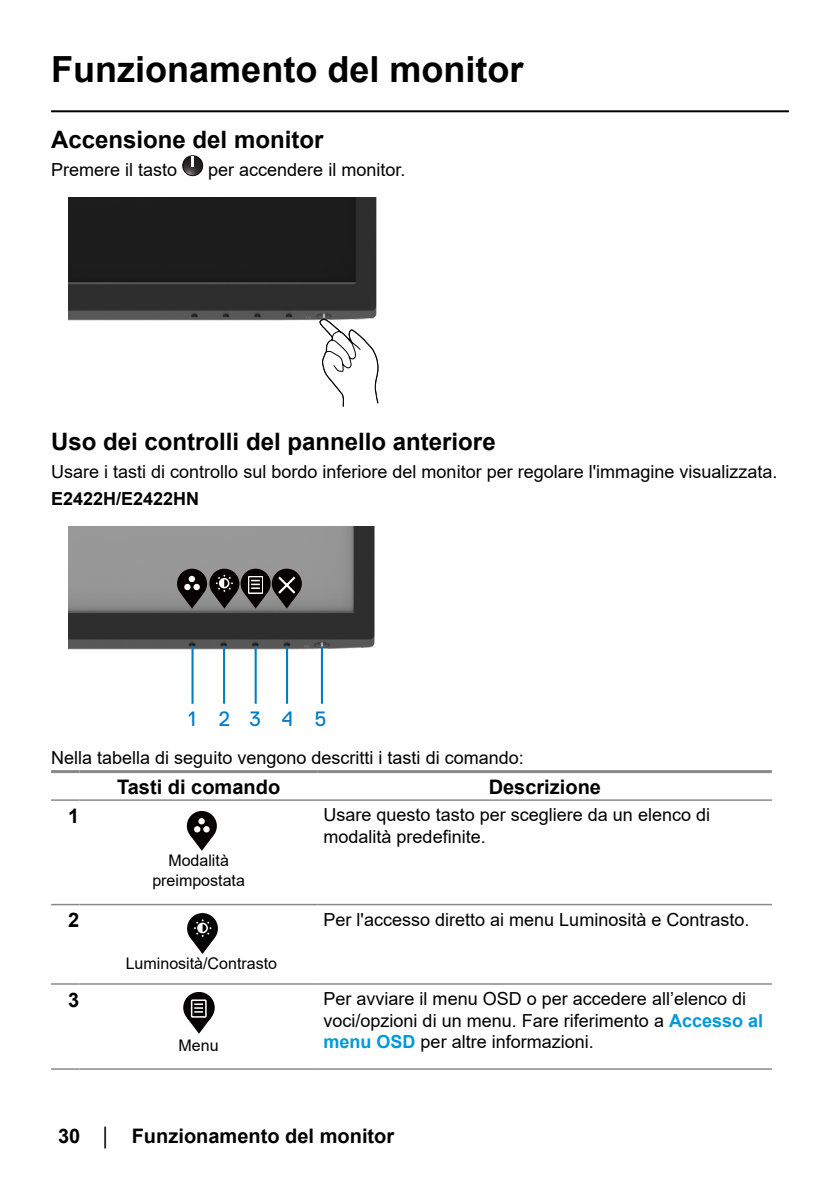
<style>
.page{position:relative;width:840px;height:1191px;background:#fff}
.page>*{position:absolute;margin:0;border:0;box-sizing:border-box;transform-origin:0 0}
.Head1{font:700 36px "Arial";color:#000}
.Head2{font:700 24px "Arial";color:#000}
.t1{font:20.6px "Dell Replica";letter-spacing:1.025em;color:#007cc8}
.Callout_Head_10_12{font:700 20px "Arial";color:#000}
.Paragraph_9_10_8{font:18px/21.6px "Arial";color:#000}
.Paragraph_9_14{font:18px "Arial";color:#000}
.Callout_Head_9_10_8{font:700 18px "Arial";color:#000}
.Paragraph_9_10_8-2{font:16px/20px "Arial";color:#000;text-align:center}
.s1{font-weight:700;color:#0099d9}
.s2{font-size:18px}
</style>
<div class="page">
<hr style="left:51px;top:110px;width:737px;height:2px;background:#000">
<div style="left:182px;top:155px;width:21px;height:21px;border:1px solid #050000;border-radius:50%"></div>
<svg style="left:183px;top:156px;width:19px;height:19px"></svg>
<img style="left:68px;top:198px;width:309px;height:123px">
<svg style="left:316px;top:317px;width:63px;height:90px"></svg>
<img style="left:68px;top:527px;width:307px;height:129px">
<hr style="left:191px;top:646px;width:2px;height:58px;background:#007cc8">
<hr style="left:223px;top:646px;width:2px;height:58px;background:#007cc8">
<hr style="left:254px;top:646px;width:2px;height:58px;background:#007cc8">
<hr style="left:286px;top:646px;width:2px;height:58px;background:#007cc8">
<hr style="left:321px;top:646px;width:2px;height:58px;background:#007cc8">
<svg style="left:177px;top:568px;width:125px;height:40px;background:#4b4849"></svg>
<hr style="left:51px;top:799px;width:28px;height:2px;background:#898989">
<hr style="left:79px;top:799px;width:238px;height:2px;background:#898989">
<hr style="left:317px;top:799px;width:454px;height:2px;background:#898989">
<svg style="left:51px;top:904px;width:28px;height:1px"></svg>
<hr style="left:79px;top:904px;width:238px;height:1px;background:#898989">
<hr style="left:317px;top:904px;width:454px;height:1px;background:#898989">
<svg style="left:51px;top:983px;width:28px;height:1px"></svg>
<hr style="left:79px;top:983px;width:238px;height:1px;background:#898989">
<hr style="left:317px;top:983px;width:454px;height:1px;background:#898989">
<hr style="left:51px;top:770px;width:28px;height:3px;background:#898989">
<hr style="left:79px;top:770px;width:238px;height:3px;background:#898989">
<hr style="left:317px;top:770px;width:454px;height:3px;background:#898989">
<svg style="left:51px;top:1068px;width:28px;height:1px"></svg>
<hr style="left:79px;top:1068px;width:238px;height:1px;background:#898989">
<hr style="left:317px;top:1068px;width:454px;height:1px;background:#898989">
<div style="left:187px;top:811px;width:30px;height:30px;background:#060001;border-radius:50%"></div>
<div style="left:198px;top:818px;width:7px;height:6px;background:#fff;border-radius:50%"></div>
<svg style="left:190px;top:826px;width:23px;height:25px"></svg>
<div style="left:187px;top:913px;width:31px;height:31px;background:#050001;border-radius:50%"></div>
<svg style="left:190px;top:919px;width:24px;height:35px"></svg>
<div style="left:183px;top:992px;width:31px;height:31px;background:#050001;border-radius:50%"></div>
<svg style="left:187px;top:999px;width:24px;height:34px"></svg>
<p class="Head1" style="left:51px;top:44px;width:474px">Funzionamento del monitor</p>
<p class="Head2" style="left:51px;top:123px;width:274px">Accensione del monitor</p>
<p class="Paragraph_9_14" style="left:51px;top:157px;width:128px">Premere il tasto</p>
<p class="Paragraph_9_14" style="left:208px;top:157px;width:199px">per accendere il monitor.</p>
<p class="Head2" style="left:51px;top:424px;width:446px">Uso dei controlli del pannello anteriore</p>
<p class="Paragraph_9_14" style="left:51px;top:459px;width:727px">Usare i tasti di controllo sul bordo inferiore del monitor per regolare l'immagine visualizzata.</p>
<p class="Callout_Head_9_10_8" style="left:51px;top:486px;width:150px">E2422H/E2422HN</p>
<p class="t1" style="left:188px;top:707px;width:140px">12345</p>
<p class="Paragraph_9_10_8" style="left:51px;top:747px;width:474px">Nella tabella di seguito vengono descritti i tasti di comando:</p>
<p class="Callout_Head_10_12" style="left:117px;top:773px;width:164px">Tasti di comando</p>
<p class="Callout_Head_10_12" style="left:488px;top:773px;width:114px">Descrizione</p>
<p class="Callout_Head_10_12" style="left:68px;top:802px;width:13px">1</p>
<p class="Paragraph_9_10_8-2" style="left:152px;top:850px;width:94px">Modalità preimpostata</p>
<p class="Paragraph_9_10_8" style="left:323px;top:804px;width:388px">Usare questo tasto per scegliere da un elenco di modalità predefinite.</p>
<p class="Callout_Head_10_12" style="left:68px;top:906px;width:13px">2</p>
<p class="Callout_Head_10_12" style="left:68px;top:985px;width:13px">3</p>
<p class="Paragraph_9_10_8-2" style="left:126px;top:953px;width:153px">Luminosità/Contrasto</p>
<p class="Paragraph_9_10_8-2" style="left:178px;top:1035px;width:42px">Menu</p>
<p class="Paragraph_9_10_8" style="left:323px;top:908px;width:427px">Per l'accesso diretto ai menu Luminosità e Contrasto.</p>
<p class="Paragraph_9_10_8" style="left:323px;top:988px;width:441px">Per avviare il menu OSD o per accedere all’elenco di voci/opzioni di un menu. Fare riferimento a <span class="s1">Accesso al menu OSD</span> per altre informazioni.</p>
<p class="Callout_Head_10_12" style="left:58px;top:1121px;width:337px">30 <span class="s2">│</span> Funzionamento del monitor</p>
</div>
